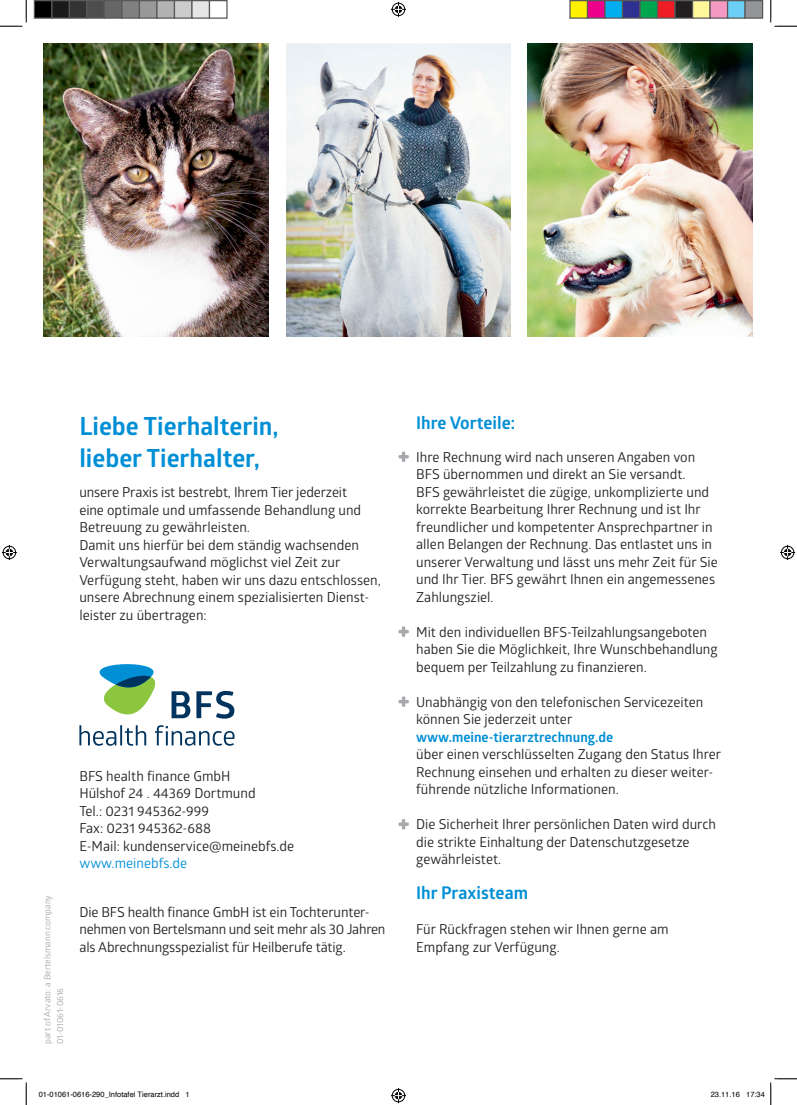
<style>
.page{position:relative;width:797px;height:1105px;background:#fff}
.page>*{position:absolute;margin:0;border:0;box-sizing:border-box;transform-origin:0 0}
.t1{font:700 25px/32.5px "Glober";color:#008fd5}
.t2{font:700 17.5px "Glober";color:#008fd5}
.t3{font:13.75px/17.5px "Glober";color:#231f20}
.t4{font:700 13.75px "Glober";color:#008fd5}
.t5{font:13.75px "Glober";color:#008fd5}
.t6{font:8.75px/12.8px "Glober";color:#a8a9ad}
.t7{font:7.5px "Helvetica";color:#000}
</style>
<div class="page">
<img style="left:44px;top:44px;width:224px;height:292px">
<img style="left:286px;top:44px;width:224px;height:292px">
<img style="left:528px;top:44px;width:224px;height:292px">
<svg style="left:398px;top:452px;width:11px;height:10px"></svg>
<svg style="left:398px;top:626px;width:11px;height:11px"></svg>
<svg style="left:398px;top:696px;width:11px;height:11px"></svg>
<svg style="left:398px;top:819px;width:11px;height:10px"></svg>
<svg style="left:79px;top:664px;width:155px;height:82px"></svg>
<svg style="left:0;top:0;width:27px;height:27px"></svg>
<svg style="left:0;top:1078px;width:27px;height:27px"></svg>
<svg style="left:770px;top:0;width:27px;height:27px"></svg>
<svg style="left:391px;top:2px;width:15px;height:15px"></svg>
<svg style="left:391px;top:1088px;width:15px;height:15px"></svg>
<svg style="left:2px;top:545px;width:15px;height:15px"></svg>
<svg style="left:780px;top:545px;width:15px;height:15px"></svg>
<div style="left:34px;top:1px;width:18px;height:17px;background:#000"></div>
<div style="left:34px;top:0;width:18px;height:19px;border:1px solid #595959"></div>
<div style="left:52px;top:1px;width:17px;height:17px;background:#1a1a1a"></div>
<div style="left:51px;top:0;width:19px;height:19px;border:1px solid #595959"></div>
<div style="left:69px;top:1px;width:18px;height:17px;background:#333"></div>
<div style="left:69px;top:0;width:19px;height:19px;border:1px solid #595959"></div>
<div style="left:87px;top:1px;width:17px;height:17px;background:#4d4d4d"></div>
<div style="left:86px;top:0;width:19px;height:19px;border:1px solid #595959"></div>
<div style="left:104px;top:1px;width:18px;height:17px;background:#666"></div>
<div style="left:104px;top:0;width:18px;height:19px;border:1px solid #595959"></div>
<div style="left:122px;top:1px;width:17px;height:17px;background:#808080"></div>
<div style="left:121px;top:0;width:19px;height:19px;border:1px solid #595959"></div>
<div style="left:139px;top:1px;width:18px;height:17px;background:#999"></div>
<div style="left:139px;top:0;width:19px;height:19px;border:1px solid #595959"></div>
<div style="left:157px;top:1px;width:17px;height:17px;background:#b3b3b3"></div>
<div style="left:156px;top:0;width:19px;height:19px;border:1px solid #595959"></div>
<div style="left:174px;top:1px;width:18px;height:17px;background:#ccc"></div>
<div style="left:174px;top:0;width:18px;height:19px;border:1px solid #595959"></div>
<div style="left:192px;top:1px;width:17px;height:17px;background:#e6e6e6"></div>
<div style="left:191px;top:0;width:19px;height:19px;border:1px solid #595959"></div>
<div style="left:209px;top:0;width:19px;height:19px;border:1px solid #595959"></div>
<div style="left:570px;top:1px;width:17px;height:17px;background:#fff101"></div>
<div style="left:569px;top:0;width:19px;height:19px;border:1px solid #595959"></div>
<div style="left:587px;top:1px;width:18px;height:17px;background:#ed028c"></div>
<div style="left:587px;top:0;width:18px;height:19px;border:1px solid #595959"></div>
<div style="left:605px;top:1px;width:17px;height:17px;background:#00aeef"></div>
<div style="left:604px;top:0;width:19px;height:19px;border:1px solid #595959"></div>
<div style="left:622px;top:1px;width:18px;height:17px;background:#2e3092"></div>
<div style="left:622px;top:0;width:18px;height:19px;border:1px solid #595959"></div>
<div style="left:640px;top:1px;width:17px;height:17px;background:#00a54f"></div>
<div style="left:639px;top:0;width:19px;height:19px;border:1px solid #595959"></div>
<div style="left:657px;top:1px;width:18px;height:17px;background:#ee1d23"></div>
<div style="left:657px;top:0;width:18px;height:19px;border:1px solid #595959"></div>
<div style="left:675px;top:1px;width:17px;height:17px;background:#231f20"></div>
<div style="left:674px;top:0;width:19px;height:19px;border:1px solid #595959"></div>
<div style="left:692px;top:1px;width:18px;height:17px;background:#fff79a"></div>
<div style="left:692px;top:0;width:18px;height:19px;border:1px solid #595959"></div>
<div style="left:710px;top:1px;width:17px;height:17px;background:#f499c2"></div>
<div style="left:709px;top:0;width:19px;height:19px;border:1px solid #595959"></div>
<div style="left:727px;top:1px;width:18px;height:17px;background:#6bcff6"></div>
<div style="left:727px;top:0;width:18px;height:19px;border:1px solid #595959"></div>
<div style="left:745px;top:1px;width:17px;height:17px;background:#939598"></div>
<div style="left:744px;top:0;width:19px;height:19px;border:1px solid #595959"></div>
<svg style="left:770px;top:1078px;width:27px;height:27px"></svg>
<h1 class="t1" style="left:79px;top:409px;width:201px">Liebe Tierhalterin, lieber Tierhalter,</h1>
<p class="t3" style="left:79px;top:483px;width:303px">unsere Praxis ist bestrebt, Ihrem Tier jederzeit<br>eine optimale und umfassende Behandlung und Betreuung zu gewährleisten.<br>Damit uns hierfür bei dem ständig wachsenden Verwaltungsaufwand möglichst viel Zeit zur Verfügung steht, haben wir uns dazu entschlossen, unsere Abrechnung einem spezialisierten Dienst&shy;leister zu übertragen:</p>
<p class="t6" style="left:41px;top:1044px;width:151px;rotate:-90deg">part of Arvato: a Bertelsmann company<br>01-01061-0616</p>
<p class="t3" style="left:79px;top:766px;width:216px">BFS health finance GmbH<br>Hülshof 24 . 44369 Dortmund<br>Tel.: 0231 945362-999<br>Fax: 0231 945362-688<br>E-Mail: kundenservice@meinebfs.de</p>
<p class="t5" style="left:79px;top:854px;width:109px">www.meinebfs.de</p>
<p class="t3" style="left:79px;top:903px;width:307px">Die BFS health finance GmbH ist ein Tochterunter&shy;nehmen von Bertelsmann und seit mehr als 30 Jahren als Abrechnungsspezialist für Heilberufe tätig.</p>
<p class="t2" style="left:416px;top:411px;width:100px">Ihre Vorteile:</p>
<p class="t3" style="left:416px;top:448px;width:303px">Ihre Rechnung wird nach unseren Angaben von BFS übernommen und direkt an Sie versandt.<br>BFS gewährleistet die zügige, unkomplizierte und korrekte Bearbeitung Ihrer Rechnung und ist Ihr freundlicher und kompetenter Ansprechpartner in allen Belangen der Rechnung. Das entlastet uns in unserer Verwaltung und lässt uns mehr Zeit für Sie und Ihr Tier. BFS gewährt Ihnen ein angemessenes Zahlungsziel.</p>
<p class="t3" style="left:416px;top:623px;width:303px">Mit den individuellen BFS-Teilzahlungsangeboten haben Sie die Möglichkeit, Ihre Wunschbehandlung bequem per Teilzahlung zu finanzieren.</p>
<p class="t3" style="left:416px;top:693px;width:289px">Unabhängig von den telefonischen Servicezeiten können Sie jederzeit unter</p>
<p class="t4" style="left:416px;top:727px;width:199px">www.meine-tierarztrechnung.de</p>
<p class="t3" style="left:416px;top:745px;width:306px">über einen verschlüsselten Zugang den Status Ihrer<br>Rechnung einsehen und erhalten zu dieser weiter&shy;führende nützliche Informationen.</p>
<p class="t3" style="left:416px;top:815px;width:301px">Die Sicherheit Ihrer persönlichen Daten wird durch die strikte Einhaltung der Datenschutzgesetze gewährleistet.</p>
<p class="t2" style="left:416px;top:881px;width:113px">Ihr Praxisteam</p>
<p class="t3" style="left:416px;top:920px;width:254px">Für Rückfragen stehen wir Ihnen gerne am<br>Empfang zur Verfügung.</p>
<p class="t7" style="left:39px;top:1089px;width:152px">01-01061-0616-290_Infotafel Tierarzt.indd 1</p>
<p class="t7" style="left:710px;top:1089px;width:56px">23.11.16 17:34</p>
</div>
